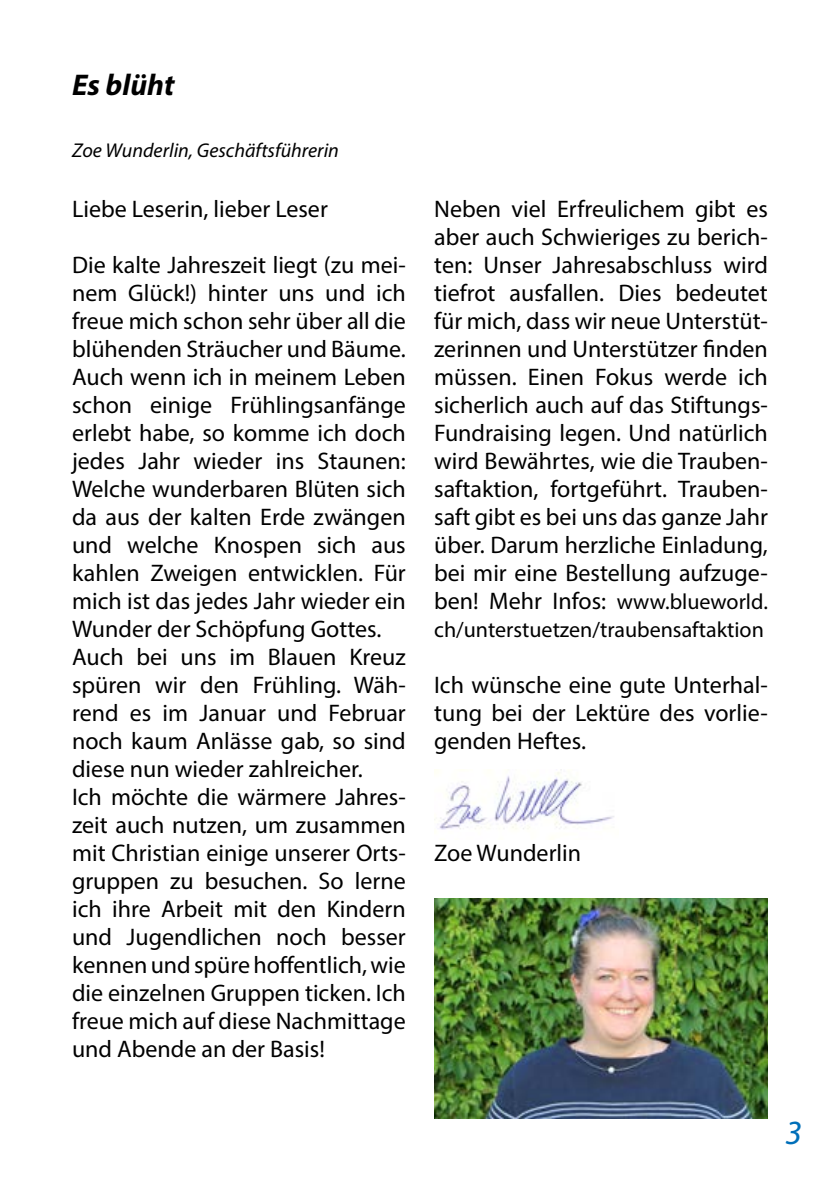
<style>
.page{position:relative;width:840px;height:1191px;background:#fff}
.page>*{position:absolute;margin:0;border:0;box-sizing:border-box;transform-origin:0 0}
.t1{font:italic 34px "Myriad Pro";color:#006fb9}
.t2{font:italic 700 30px "Myriad Pro";color:#000}
.t3{font:24px/28px "Myriad Pro";color:#000;text-align:justify}
.t4{font:22px "Myriad Pro";color:#000}
.t5{font:italic 20px "Myriad Pro";color:#000}
.s1{font-size:22px}
</style>
<div class="page">
<img style="left:434px;top:899px;width:333px;height:220px">
<img style="left:434px;top:770px;width:180px;height:60px">
<p class="t2" style="left:72px;top:65px;width:104px">Es blüht</p>
<p class="t5" style="left:72px;top:138px;width:268px">Zoe Wunderlin, Geschäftsführerin</p>
<p class="t3" style="left:72px;top:194px;width:257px">Liebe Leserin, lieber Leser</p>
<p class="t3" style="left:72px;top:250px;width:335px;text-align:left">Die kalte Jahreszeit liegt (zu mei&shy;nem Glück!) hinter uns und ich freue mich schon sehr über all die blühenden Sträucher und Bäume.<br>Auch wenn ich in meinem Leben schon einige Frühlingsanfänge erlebt habe, so komme ich doch jedes Jahr wieder ins Staunen:<br>Welche wunderbaren Blüten sich da aus der kalten Erde zwängen und welche Knospen sich aus kahlen Zweigen entwicklen. Für mich ist das jedes Jahr wieder ein<br>Wunder der Schöpfung Gottes.<br>Auch bei uns im Blauen Kreuz spüren wir den Frühling. Wäh&shy;rend es im Januar und Februar noch kaum Anlässe gab, so sind diese nun wieder zahlreicher.<br>Ich möchte die wärmere Jahres&shy;zeit auch nutzen, um zusammen mit Christian einige unserer Orts&shy;gruppen zu besuchen. So lerne ich ihre Arbeit mit den Kindern und Jugendlichen noch besser kennen und spüre hoffentlich, wie die einzelnen Gruppen ticken. Ich freue mich auf diese Nachmittage und Abende an der Basis!</p>
<p class="t3" style="left:434px;top:194px;width:335px">Neben viel Erfreulichem gibt es aber auch Schwieriges zu berich&shy;ten: Unser Jahresabschluss wird tiefrot ausfallen. Dies bedeutet für mich, dass wir neue Unterstüt&shy;zerinnen und Unterstützer finden müssen. Einen Fokus werde ich sicherlich auch auf das Stiftungs-Fundraising legen. Und natürlich wird Bewährtes, wie die Trauben&shy;saftaktion, fortgeführt. Trauben&shy;saft gibt es bei uns das ganze Jahr über. Darum herzliche Einladung, bei mir eine Bestellung aufzuge&shy;ben! Mehr Infos: <span class="s1">www.blueworld.</span></p>
<p class="t4" style="left:434px;top:615px;width:331px">ch/unterstuetzen/traubensaftaktion</p>
<p class="t3" style="left:434px;top:670px;width:335px">Ich wünsche eine gute Unterhal&shy;tung bei der Lektüre des vorlie&shy;genden Heftes.</p>
<p class="t3" style="left:434px;top:838px;width:148px">Zoe Wunderlin</p>
<h1 class="t1" style="left:785px;top:1112px;width:16px">3</h1>
</div>
